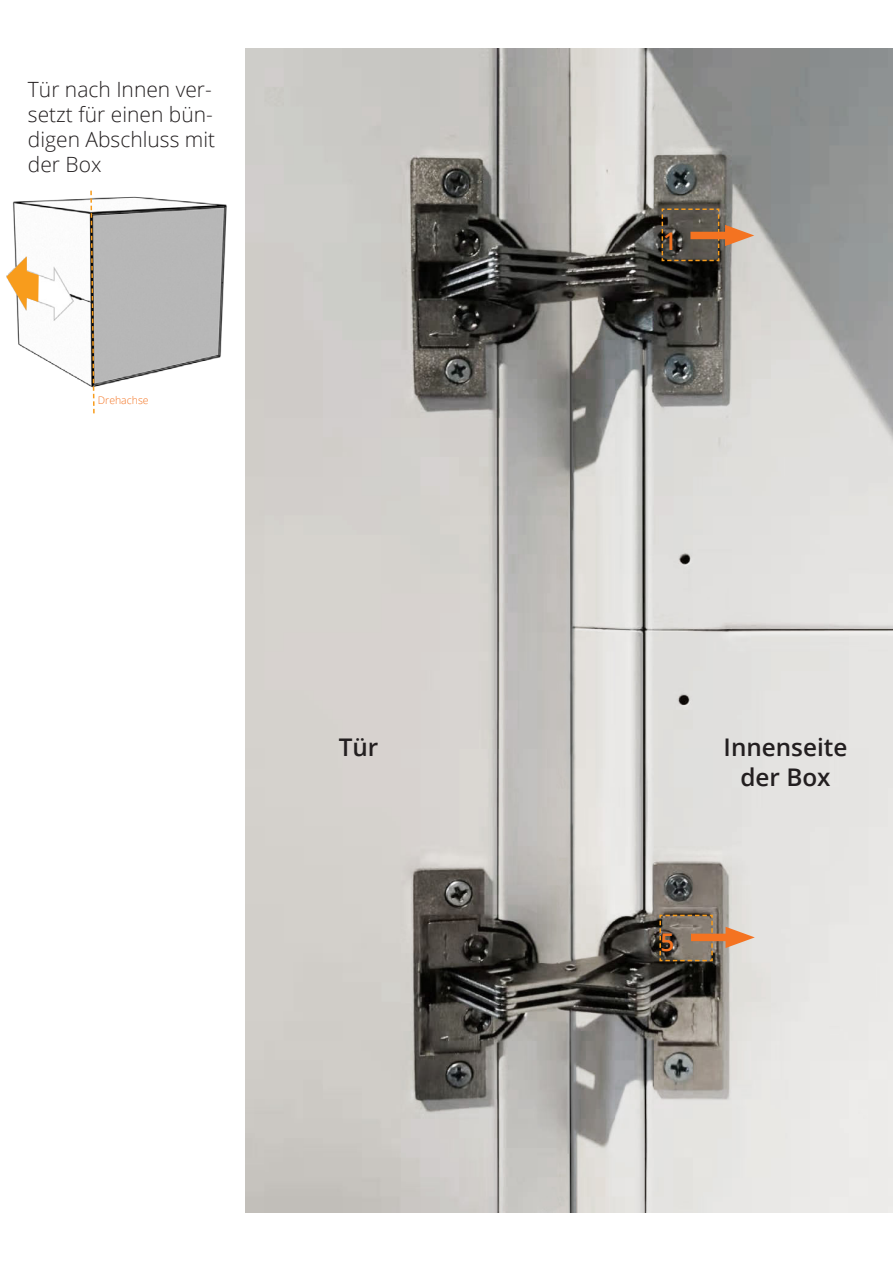
<style>
.page{position:relative;width:893px;height:1263px;background:#fff}
.page>*{position:absolute;margin:0;border:0;box-sizing:border-box;transform-origin:0 0}
.t1{font:600 24.3px/29.1px "Open Sans";color:#231f20;text-align:center}
.t2{font:600 24.3px "Open Sans";color:#f47321}
.t3{font:300 21px/25.2px "Open Sans";color:#231f20}
.t4{font:300 10.5px "Open Sans";color:#f47321}
</style>
<div class="page">
<img style="left:13px;top:148px;width:233px;height:255px">
<img style="left:246px;top:49px;width:647px;height:1163px">
<svg style="left:659px;top:914px;width:54px;height:48px"></svg>
<svg style="left:661px;top:208px;width:93px;height:54px"></svg>
<div style="left:691px;top:934px;width:47px;height:7px;background:#f47321"></div>
<svg style="left:726px;top:927px;width:29px;height:21px"></svg>
<svg style="left:6px;top:256px;width:33px;height:54px"></svg>
<svg style="left:90px;top:189px;width:5px;height:225px"></svg>
<p class="t3" style="left:28px;top:76px;width:189px">Tür nach Innen ver&shy;setzt für einen bün&shy;digen Abschluss mit der Box</p>
<p class="t4" style="left:98px;top:392px;width:52px">Drehachse</p>
<p class="t1" style="left:339px;top:732px;width:41px">Tür</p>
<p class="t2" style="left:663px;top:225px;width:15px">1</p>
<p class="t1" style="left:724px;top:732px;width:125px">Innenseite der Box</p>
<p class="t2" style="left:660px;top:926px;width:15px">5</p>
</div>
